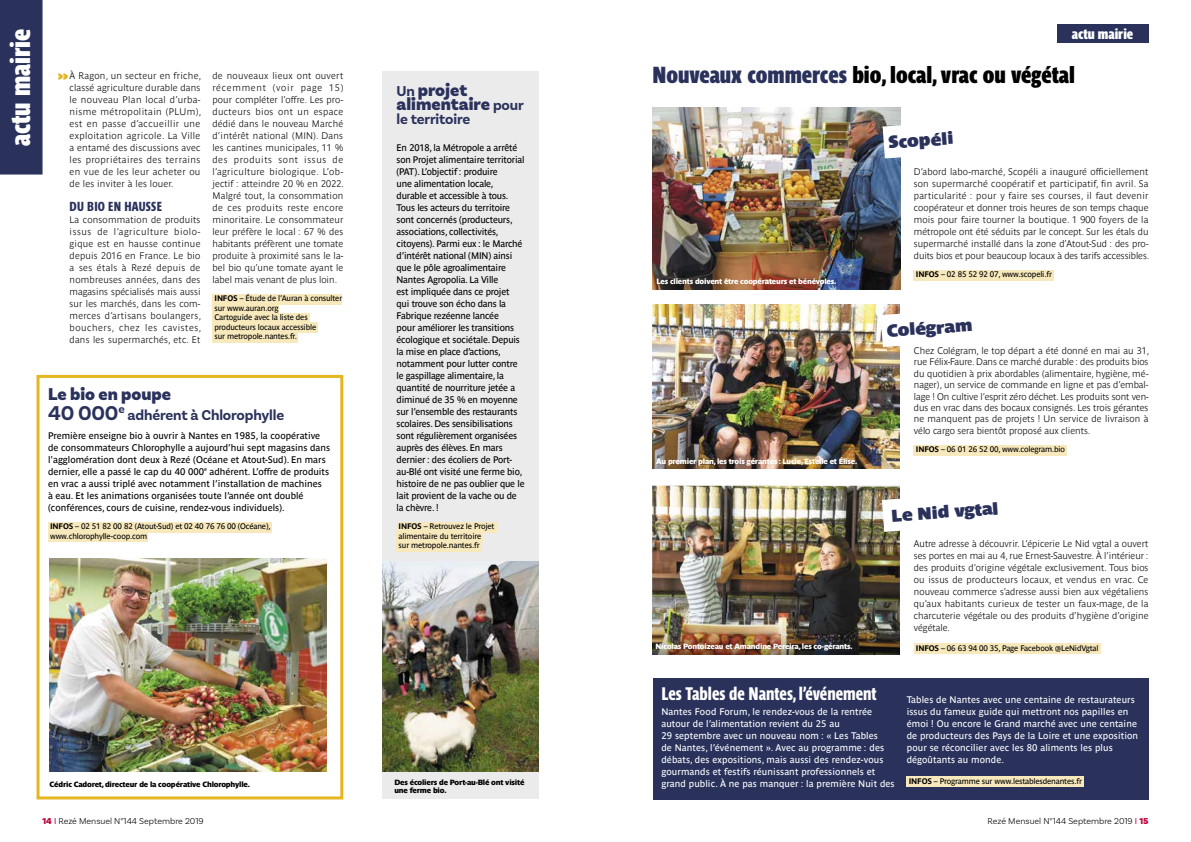
<style>
.page{position:relative;width:1191px;height:842px;background:#fff}
.page>*{position:absolute;margin:0;border:0;box-sizing:border-box;transform-origin:0 0}
.t1{font:27px "Parisine Std Comp Sombre";color:#fff}
.t2{font:23px "Parisine Std Comp Sombre";color:#000}
.t3{font:700 21px "Basic Sans";color:#2a325c}
.t4{font:900 18px/14px "Basic Sans";color:#2a325c}
.t5{font:700 18px "Parisine Std Comp";color:#fff}
.t6{font:700 17px "Parisine Std Sombre";color:#2a325c}
.t7{font:700 15px "Basic Sans";letter-spacing:-.01em;color:#2a325c}
.t8{font:14.1px "Parisine Std Comp Sombre";color:#fff}
.t9{font:700 13px "Parisine Std Comp";letter-spacing:.02em;color:#2a325c}
.t10{font:700 9.5px/12px "Parisine Std Clair";letter-spacing:.005em;color:#000;text-align:justify}
.t11{font:9.5px/12px "Parisine Std";letter-spacing:-.02em;color:#000}
.t12{font:9.5px/12px "Parisine Std";letter-spacing:.01em;color:#fff}
.t13{font:9.5px/12px "Parisine Std";color:#000}
.t14{font:300 9px "Basic Sans";color:#000}
.t15{font:8px/9.6px "Parisine Std";letter-spacing:-.02em;color:#000}
.t16{font:7.5px "Parisine Std Sombre";letter-spacing:-.025em;color:#fff}
.t17{font:7.5px/8px "Parisine Std Sombre";letter-spacing:-.025em;color:#000}
.s1{font-weight:700}
.s2{font-weight:700;font-size:15px}
.s3{font-weight:900;color:#bf0038}
.s4{font-weight:400;color:#bf0038}
.s5{color:#2a325c}
</style>
<div class="page">
<div style="left:1056px;top:24px;width:92px;height:19px;background:#2a325c"></div>
<div style="left:0;top:0;width:43px;height:175px;background:#2a325c"></div>
<div style="left:914px;top:270px;width:140px;height:10px;background:#f8e9bd"></div>
<div style="left:914px;top:445px;width:153px;height:10px;background:#f8e9bd"></div>
<div style="left:914px;top:643px;width:186px;height:10px;background:#f8e9bd"></div>
<svg style="left:37px;top:375px;width:306px;height:424px"></svg>
<div style="left:212px;top:294px;width:130px;height:10px;background:#f8e9bd"></div>
<div style="left:212px;top:304px;width:67px;height:10px;background:#f8e9bd"></div>
<div style="left:212px;top:313px;width:98px;height:10px;background:#f8e9bd"></div>
<div style="left:212px;top:323px;width:106px;height:10px;background:#f8e9bd"></div>
<div style="left:212px;top:332px;width:86px;height:10px;background:#f8e9bd"></div>
<div style="left:653px;top:678px;width:495px;height:121px;background:#2a325c"></div>
<div style="left:906px;top:776px;width:178px;height:10px;background:#f8e9bd"></div>
<div style="left:382px;top:71px;width:157px;height:728px;background:#ebebeb"></div>
<div style="left:396px;top:522px;width:100px;height:10px;background:#f8e9bd"></div>
<div style="left:396px;top:532px;width:87px;height:10px;background:#f8e9bd"></div>
<div style="left:396px;top:541px;width:85px;height:10px;background:#f8e9bd"></div>
<img style="left:382px;top:561px;width:157px;height:211px">
<img style="left:50px;top:558px;width:276px;height:214px">
<svg style="left:58px;top:73px;width:10px;height:7px"></svg>
<img style="left:652px;top:108px;width:248px;height:181px">
<img style="left:652px;top:304px;width:248px;height:165px">
<img style="left:652px;top:486px;width:248px;height:128px">
<svg style="left:882px;top:120px;width:19px;height:38px"></svg>
<svg style="left:880px;top:308px;width:20px;height:39px"></svg>
<svg style="left:882px;top:491px;width:18px;height:41px"></svg>
<img style="left:652px;top:614px;width:248px;height:40px">
<h1 class="t1" style="left:4px;top:146px;width:119px;rotate:-90deg">actu mairie</h1>
<p class="t10" style="left:70px;top:69px;width:133px">À Ragon, un secteur en friche, classé agriculture durable dans le nouveau Plan local d’urba&shy;nisme métropolitain (PLUm), est en passe d’accueillir une exploitation agricole. La Ville a entamé des discussions avec les propriétaires des terrains en vue de les leur acheter ou de les inviter à les louer.</p>
<h3 class="t9" style="left:70px;top:198px;width:94px">DU BIO EN HAUSSE</h3>
<p class="t10" style="left:70px;top:213px;width:133px">La consommation de produits issus de l’agriculture biolo&shy;gique est en hausse continue depuis 2016 en France. Le bio a ses étals à Rezé depuis de nombreuses années, dans des magasins spécialisés mais aussi sur les marchés, dans les com&shy;merces d’artisans boulangers, bouchers, chez les cavistes, dans les supermarchés, etc. Et</p>
<p class="t10" style="left:212px;top:69px;width:133px">de nouveaux lieux ont ouvert récemment (voir page 15) pour compléter l’offre. Les pro&shy;ducteurs bios ont un espace dédié dans le nouveau Marché d’intérêt national (MIN). Dans les cantines municipales, 11 % des produits sont issus de l’agriculture biologique. L’ob&shy;jectif : atteindre 20 % en 2022.<br>Malgré tout, la consommation de ces produits reste encore minoritaire. Le consommateur leur préfère le local : 67 % des habitants préfèrent une tomate produite à proximité sans le la&shy;bel bio qu’une tomate ayant le label mais venant de plus loin.</p>
<p class="t15" style="left:214px;top:293px;width:129px"><span class="s1">INFOS</span> – Étude de l’Auran à consulter sur www.auran.org<br>Cartoguide avec la liste des producteurs locaux accessible<br>sur metropole.nantes.fr.</p>
<h3 class="t4" style="left:48px;top:387px;width:125px">Le bio en poupe</h3>
<h3 class="t3" style="left:48px;top:400px;width:78px">40 000<sup>e</sup></h3>
<h3 class="t7" style="left:127px;top:405px;width:158px">adhérent à Chlorophylle</h3>
<p class="t13" style="left:48px;top:429px;width:283px">Première enseigne bio à ouvrir à Nantes en 1985, la coopérative de consommateurs Chlorophylle a aujourd’hui sept magasins dans l'agglomération dont deux à Rezé (Océane et Atout-Sud). En mars dernier, elle a passé le cap du 40 000<sup>e</sup> adhérent. L’offre de produits en vrac a aussi triplé avec notamment l’installation d e machine s<br>à eau. Et les animations organisées toute l’année ont doublé (conférences, cours de cuisine, rendez-vous individuel s).</p>
<p class="t15" style="left:50px;top:521px;width:222px"><span class="s1">INFOS</span> – 02 51 82 00 82 (Atout-Sud) et 02 40 76 76 00 (Océane), www.chlorophylle-coop.com</p>
<h3 class="t4" style="left:396px;top:84px;width:129px"><span class="s2">Un</span> projet alimentaire <span class="s2">pour</span></h3>
<h3 class="t7" style="left:396px;top:110px;width:75px">le territoire</h3>
<p class="t11" style="left:396px;top:141px;width:129px">En 2018, la Métropole a arrêté son Projet alimentaire territorial (PAT). L’objectif : produire<br>une alimentation locale, durable et accessible à tous.<br>Tous les acteurs du territoire sont concernés (producteurs, associations, collectivités, citoyens). Parmi eux : le Marché d’intérêt national (MIN) ainsi que le pôle agroalimentaire<br>Nantes Agropolia. La Ville<br>est impliquée dans ce projet qui trouve son écho dans la<br>Fabrique rezéenne lancée<br>pour améliorer les transitions écologique et sociétale. Depuis la mise en place d’actions , notamment pour lutter contre le gaspillage alimentaire, la quantité de nourriture jetée a diminué de 35 % en moyenne sur l’ensemble des restaurants scolaires. Des sensibilisations sont régulièrement organisées auprès des élèves. En mars dernier : des écoliers de Port&shy;au-Blé ont visité une ferme bio, histoire de ne pas oublier que le lait provient de la vache ou de la chèvre. !</p>
<p class="t15" style="left:399px;top:521px;width:97px"><span class="s1">INFOS</span> – Retrouvez le Projet alimentaire du territoire<br>sur metropole.nantes.fr</p>
<p class="t17" style="left:50px;top:781px;width:202px">Cédric Cadoret, directeur de la coopérative Chlorophylle.</p>
<p class="t14" style="left:43px;top:816px;width:163px"><span class="s3">14</span> <span class="s4">I</span> Rezé Mensuel N°144 Septembre 2019</p>
<p class="t17" style="left:394px;top:778px;width:132px">Des écoliers de Port-au-Blé ont visité une ferme bio.</p>
<h3 class="t8" style="left:1071px;top:25px;width:63px">actu mairie</h3>
<h2 class="t2" style="left:652px;top:61px;width:424px"><span class="s5">Nouveaux commerces</span> bio, local, vrac ou végétal</h2>
<p class="t16" style="left:656px;top:277px;width:181px">Les clients doivent être coopérateurs et bénévoles.</p>
<p class="t16" style="left:656px;top:457px;width:203px">Au premier plan, les trois gérantes : Lucie, Estelle et Élise.</p>
<p class="t16" style="left:655px;top:642px;width:199px">Nicolas Pontoizeau et Amandine Pereira, les co-gérants.</p>
<h3 class="t6" style="left:887px;top:132px;width:66px;rotate:-4deg">Scopéli</h3>
<p class="t10" style="left:914px;top:165px;width:237px">D’abord labo-marché, Scopéli a inauguré officiellement son supermarché coopératif et participatif , fin avril. Sa particularité : pour y faire ses courses, il faut devenir coopérateur et donner trois heures de son temps chaque mois pour faire tourner la boutique. 1 900 foyers de la métropole ont été séduits par le concept. Sur les étals du supermarché installé dans la zone d’Atout-Sud : des pro&shy;duits bios et pour beaucoup locaux à des tarifs accessibles.</p>
<p class="t15" style="left:916px;top:269px;width:138px"><span class="s1">INFOS</span> – 02 85 52 92 07, www.scopeli.fr</p>
<h3 class="t6" style="left:886px;top:321px;width:87px;rotate:-4deg">Colégram</h3>
<p class="t10" style="left:914px;top:345px;width:237px;line-height:11.4px">Chez Colégram, le top départ a été donné en mai au 31, rue Félix-Faure. Dans ce marché durable : des produits bios du quotidien à prix abordables (alimentaire, hygiène, mé&shy;nager), un service de commande en ligne et pas d’embal&shy;lage ! On cultive l’esprit zéro déchet. Les produits sont ven&shy;dus en vrac dans des bocaux consignés. Les trois gérantes ne manquent pas de projets ! Un service de livraison à vélo cargo sera bientôt proposé aux clients.</p>
<p class="t15" style="left:916px;top:445px;width:151px"><span class="s1">INFOS</span> – 06 01 26 52 00, www.colegram.bio</p>
<h3 class="t6" style="left:890px;top:505px;width:109px;rotate:-4deg">Le Nid vgtal</h3>
<p class="t10" style="left:914px;top:537px;width:236px">Autre adresse à découvrir. L’épicerie Le Nid vgtal a ouvert ses portes en mai au 4, rue Ernest-Sauvestre. À l’intérieur : des produits d’origine végétale exclusivement. Tous bios ou issus de producteurs locaux, et vendus en vrac. Ce nouveau commerce s’adresse aussi bien aux végétaliens qu’aux habitants curieux de tester un faux-mage, de la charcuterie végétale ou des produits d’hygiène d’origine végétale.</p>
<p class="t15" style="left:916px;top:643px;width:184px"><span class="s1">INFOS</span> – 06 63 94 00 35, Page Facebook @LeNidVgtal</p>
<h3 class="t5" style="left:661px;top:683px;width:217px">Les Tables de Nantes, l’événement</h3>
<p class="t12" style="left:661px;top:705px;width:235px">Nantes Food Forum, le rendez-vous de la rentrée autour de l’alimentation revient du 25 au<br>29 septembre avec un nouveau nom : « Les Tables<br>de Nantes, l’événement ». Avec au programme : des débats, des expositions, mais aussi des rendez-vous gourmands et festifs réunissant professionnels et grand public. À ne pas manquer : la première Nuit des</p>
<p class="t12" style="left:906px;top:693px;width:233px">Tables de Nantes avec une centaine de restaurateurs issus du fameux guide qui mettront nos papilles en émoi ! Ou encore le Grand marché avec une centaine de producteurs des Pays de la Loire et une exposition pour se réconcilier avec les 80 aliments les plus dégoûtants au monde.</p>
<p class="t15" style="left:908px;top:776px;width:175px"><span class="s1">INFOS</span> – Programme sur www.lestablesdenantes.fr</p>
<p class="t14" style="left:987px;top:816px;width:162px">Rezé Mensuel N°144 Septembre 2019 <span class="s4">I</span> <span class="s3">15</span></p>
</div>
